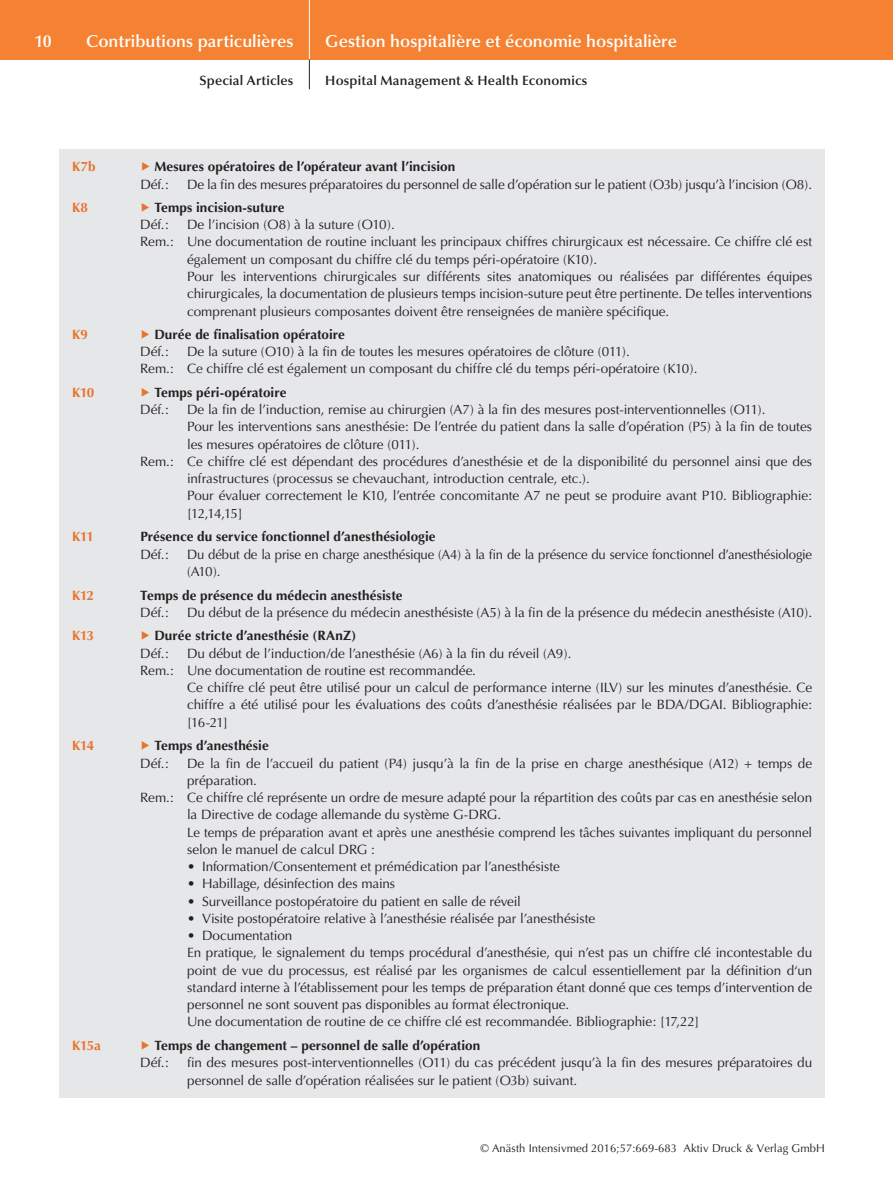
<style>
.page{position:relative;width:893px;height:1191px;background:#fff}
.page>*{position:absolute;margin:0;border:0;box-sizing:border-box;transform-origin:0 0}
.t1{font:600 17.25px "Optima";color:#fff}
.t2{font:13.5px/17.2px "Optima";letter-spacing:-.005em;color:#231f20}
.t3{font:700 13.5px/17.2px "Optima";letter-spacing:.01em;color:#231f20}
.t4{font:600 13.5px "Optima";letter-spacing:.015em;color:#231f20}
.t5{font:700 13.5px "Optima";letter-spacing:-.04em;color:#e8732f}
.t6{font:11.25px "Optima";letter-spacing:.005em;color:#231f20}
.s1{color:#e8732f}
.s2{font-weight:400}
</style>
<div class="page">
<div style="left:0;top:0;width:893px;height:60px;background:#f48232"></div>
<hr style="left:309px;top:0;width:1px;height:60px;background:#fff">
<svg style="left:309px;top:60px;width:1px;height:29px"></svg>
<div style="left:60px;top:149px;width:765px;height:948px;background:#e6e7e9"></div>
<p class="t1" style="left:34px;top:31px;width:19px">10</p>
<p class="t1" style="left:86px;top:31px;width:209px">Contributions particulières</p>
<p class="t1" style="left:325px;top:31px;width:353px">Gestion hospitalière et économie hospitalière</p>
<p class="t4" style="left:199px;top:73px;width:95px">Special Articles</p>
<p class="t4" style="left:325px;top:73px;width:264px">Hospital Management &amp; Health Economics</p>
<p class="t5" style="left:72px;top:159px;width:25px">K7b</p>
<p class="t3" style="left:140px;top:158px;width:316px"><span class="s1">▶</span> Mesures opératoires de l’opérateur avant l’incision<br><span class="s2">Déf.:</span></p>
<p class="t2" style="left:187px;top:176px;width:626px">De la fin des mesures préparatoires du personnel de salle d’opération sur le patient (O3b) jusqu’à l’incision (O8).</p>
<p class="t5" style="left:72px;top:199px;width:17px">K8</p>
<p class="t3" style="left:140px;top:199px;width:146px"><span class="s1">▶</span> Temps incision-suture<br><span class="s2">Déf.:</span></p>
<p class="t2" style="left:187px;top:216px;width:209px">De l’incision (O8) à la suture (O10).</p>
<p class="t2" style="left:140px;top:233px;width:673px">Rem.: Une documentation de routine incluant les principaux chiffres chirurgicaux est nécessaire. Ce chiffre clé est</p>
<p class="t2" style="left:187px;top:251px;width:412px">également un composant du chiffre clé du temps péri-opératoire (K10).</p>
<p class="t2" style="left:187px;top:268px;width:627px">Pour les interventions chirurgicales sur différents sites anatomiques ou réalisées par différentes équipes</p>
<p class="t2" style="left:187px;top:285px;width:627px">chirurgicales, la documentation de plusieurs temps incision-suture peut être pertinente. De telles interventions</p>
<p class="t2" style="left:187px;top:302px;width:484px">comprenant plusieurs composantes doivent être renseignées de manière spécifique.</p>
<p class="t5" style="left:72px;top:326px;width:17px">K9</p>
<p class="t3" style="left:140px;top:326px;width:206px"><span class="s1">▶</span> Durée de finalisation opératoire<br><span class="s2">Déf.:</span></p>
<p class="t2" style="left:140px;top:343px;width:559px;text-indent:47px">De la suture (O10) à la fin de toutes les mesures opératoires de clôture (011).<br>Rem.: Ce chiffre clé est également un composant du chiffre clé du temps péri-opératoire (K10).</p>
<p class="t5" style="left:72px;top:384px;width:24px">K10</p>
<p class="t3" style="left:140px;top:384px;width:148px"><span class="s1">▶</span> Temps péri-opératoire<br><span class="s2">Déf.:</span></p>
<p class="t2" style="left:187px;top:401px;width:580px">De la fin de l’induction, remise au chirurgien (A7) à la fin des mesures post-interventionnelles (O11).</p>
<p class="t2" style="left:187px;top:418px;width:626px">Pour les interventions sans anesthésie: De l’entrée du patient dans la salle d’opération (P5) à la fin de toutes</p>
<p class="t2" style="left:187px;top:435px;width:234px">les mesures opératoires de clôture (011).</p>
<p class="t2" style="left:140px;top:453px;width:673px">Rem.: Ce chiffre clé est dépendant des procédures d’anesthésie et de la disponibilité du personnel ainsi que des</p>
<p class="t2" style="left:187px;top:470px;width:404px">infrastructures (processus se chevauchant, introduction centrale, etc.).</p>
<p class="t2" style="left:187px;top:487px;width:627px">Pour évaluer correctement le K10, l’entrée concomitante A7 ne peut se produire avant P10. Bibliographie:</p>
<p class="t2" style="left:187px;top:505px;width:57px">[12,14,15]</p>
<p class="t5" style="left:72px;top:529px;width:23px">K11</p>
<p class="t3" style="left:140px;top:528px;width:297px">Présence du service fonctionnel d’anesthésiologie</p>
<p class="t2" style="left:140px;top:545px;width:30px">Déf.:</p>
<p class="t2" style="left:187px;top:545px;width:627px">Du début de la prise en charge anesthésique (A4) à la fin de la présence du service fonctionnel d’anesthésiologie (A10).</p>
<p class="t5" style="left:72px;top:587px;width:23px">K12</p>
<p class="t3" style="left:140px;top:586px;width:264px">Temps de présence du médecin anesthésiste</p>
<p class="t2" style="left:140px;top:604px;width:30px">Déf.:</p>
<p class="t2" style="left:187px;top:604px;width:627px">Du début de la présence du médecin anesthésiste (A5) à la fin de la présence du médecin anesthésiste (A10).</p>
<p class="t5" style="left:72px;top:628px;width:23px">K13</p>
<p class="t3" style="left:140px;top:627px;width:217px"><span class="s1">▶</span> Durée stricte d’anesthésie (RAnZ)<br><span class="s2">Déf.:</span></p>
<p class="t2" style="left:140px;top:644px;width:433px;text-indent:47px">Du début de l’induction/de l’anesthésie (A6) à la fin du réveil (A9).<br>Rem.: Une documentation de routine est recommandée.</p>
<p class="t2" style="left:187px;top:679px;width:627px;text-align:justify">Ce chiffre clé peut être utilisé pour un calcul de performance interne (ILV) sur les minutes d’anesthésie. Ce chiffre a été utilisé pour les évaluations des coûts d’anesthésie réalisées par le BDA/DGAI. Bibliographie: [16-21]</p>
<p class="t5" style="left:72px;top:738px;width:23px">K14</p>
<p class="t3" style="left:140px;top:737px;width:130px"><span class="s1">▶</span> Temps d’anesthésie<br><span class="s2">Déf.:</span></p>
<p class="t2" style="left:187px;top:754px;width:627px">De la fin de l’accueil du patient (P4) jusqu’à la fin de la prise en charge anesthésique (A12) + temps de</p>
<p class="t2" style="left:187px;top:772px;width:71px">préparation.</p>
<p class="t2" style="left:140px;top:789px;width:673px">Rem.: Ce chiffre clé représente un ordre de mesure adapté pour la répartition des coûts par cas en anesthésie selon</p>
<p class="t2" style="left:187px;top:806px;width:316px">la Directive de codage allemande du système G-DRG.</p>
<p class="t2" style="left:187px;top:823px;width:627px">Le temps de préparation avant et après une anesthésie comprend les tâches suivantes impliquant du personnel</p>
<p class="t2" style="left:187px;top:841px;width:189px">selon le manuel de calcul DRG :</p>
<p class="t2" style="left:187px;top:858px;width:374px">• Information/Consentement et prémédication par l’anesthésiste</p>
<p class="t2" style="left:187px;top:875px;width:210px">• Habillage, désinfection des mains</p>
<p class="t2" style="left:187px;top:892px;width:335px">• Surveillance postopératoire du patient en salle de réveil</p>
<p class="t2" style="left:187px;top:910px;width:410px">• Visite postopératoire relative à l’anesthésie réalisée par l’anesthésiste</p>
<p class="t2" style="left:187px;top:927px;width:627px">• Documentation<br>En pratique, le signalement du temps procédural d’anesthésie, qui n’est pas un chiffre clé incontestable du point de vue du processus, est réalisé par les organismes de calcul essentiellement par la définition d‘un standard interne à l’établissement pour les temps de préparation étant donné que ces temps d’intervention de personnel ne sont souvent pas disponibles au format électronique.<br>Une documentation de routine de ce chiffre clé est recommandée. Bibliographie: [17,22]</p>
<p class="t5" style="left:72px;top:1037px;width:30px">K15a</p>
<p class="t3" style="left:140px;top:1037px;width:342px"><span class="s1">▶</span> Temps de changement – personnel de salle d’opération<br><span class="s2">Déf.:</span></p>
<p class="t2" style="left:187px;top:1054px;width:627px">fin des mesures post-interventionnelles (O11) du cas précédent jusqu’à la fin des mesures préparatoires du personnel de salle d’opération réalisées sur le patient (O3b) suivant.</p>
<p class="t6" style="left:480px;top:1142px;width:346px">© Anästh Intensivmed 2016;57:669-683 Aktiv Druck &amp; Verlag GmbH</p>
</div>
